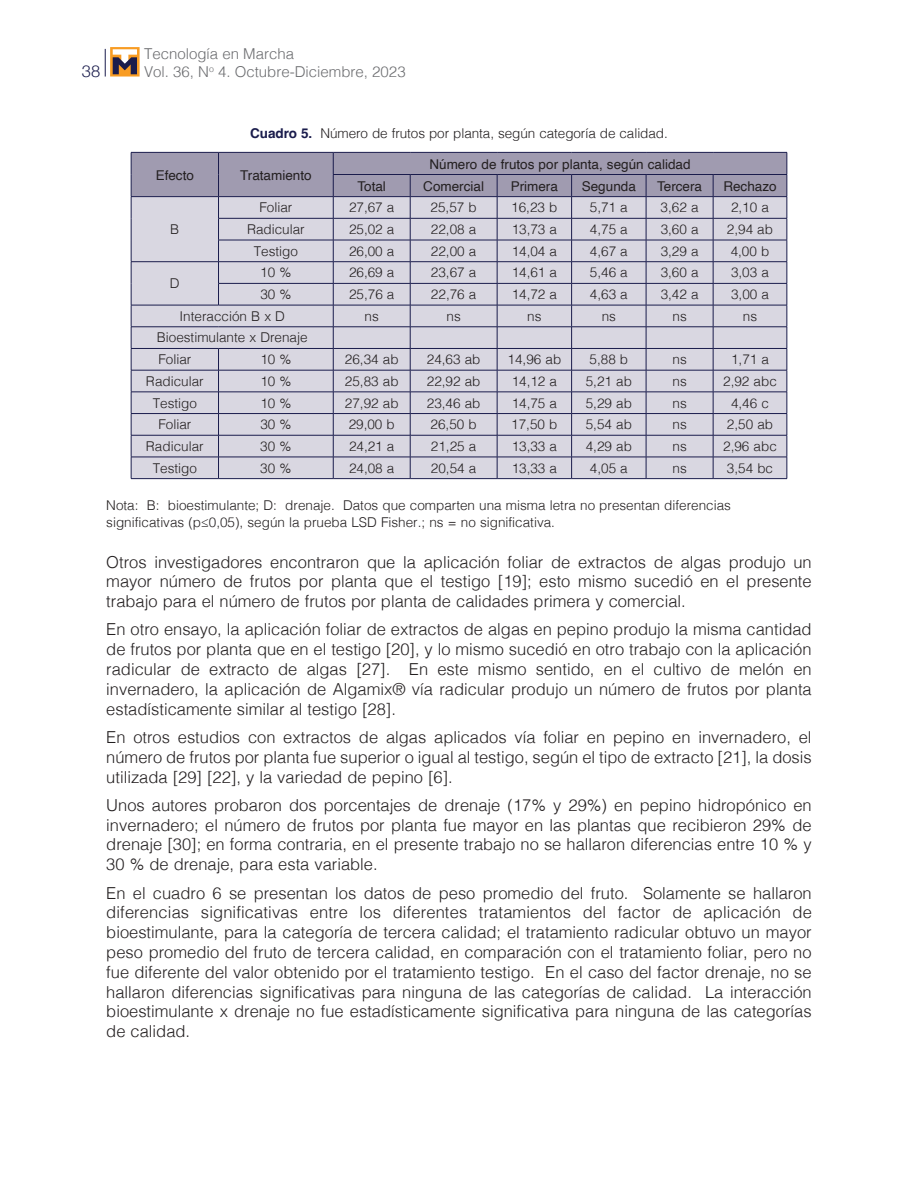
<style>
.page{position:relative;width:918px;height:1188px;background:#fff}
.page>*{position:absolute;margin:0;border:0;box-sizing:border-box;transform-origin:0 0}
.t1{font:300 16.5px/19.8px "Helvetica";color:#231f20;text-align:justify}
.t2{font:300 16.5px "Helvetica Neue";color:#1a1c4c}
.t3{font:300 15px/18px "Helvetica";color:#6c6d70}
.t4{font:300 13.5px/21.8px "Helvetica";color:#231f20}
.t5{font:13.5px "Helvetica";color:#231f20}
.s1{font-weight:700;color:#1a1c4c}
</style>
<div class="page">
<svg style="left:105px;top:49px;width:1px;height:28px"></svg>
<svg style="left:110px;top:47px;width:30px;height:30px"></svg>
<svg style="left:113px;top:49px;width:24px;height:25px"></svg>
<svg style="left:131px;top:152px;width:657px;height:326px;background:#c7c4d2"></svg>
<hr style="left:131px;top:478px;width:88px;height:1px;background:#1a1c4c">
<hr style="left:219px;top:478px;width:114px;height:1px;background:#1a1c4c">
<hr style="left:333px;top:478px;width:77px;height:1px;background:#1a1c4c">
<hr style="left:410px;top:478px;width:87px;height:1px;background:#1a1c4c">
<hr style="left:497px;top:478px;width:75px;height:1px;background:#1a1c4c">
<hr style="left:572px;top:478px;width:74px;height:1px;background:#1a1c4c">
<hr style="left:646px;top:478px;width:67px;height:1px;background:#1a1c4c">
<hr style="left:713px;top:478px;width:74px;height:1px;background:#1a1c4c">
<p class="t2" style="left:82px;top:57px;width:20px">38</p>
<p class="t3" style="left:144px;top:43px;width:263px">Tecnología en Marcha<br>Vol. 36, N<sup>o</sup> 4. Octubre-Diciembre, 2023</p>
<p class="t4" style="left:250px;top:121px;width:419px"><span class="s1">Cuadro 5.</span> Número de frutos por planta, según categoría de calidad.</p>
<p class="t5" style="left:156px;top:164px;width:40px">Efecto</p>
<p class="t5" style="left:240px;top:164px;width:73px">Tratamiento</p>
<p class="t5" style="left:429px;top:153px;width:263px">Número de frutos por planta, según calidad</p>
<p class="t5" style="left:357px;top:175px;width:30px">Total</p>
<p class="t5" style="left:423px;top:175px;width:62px">Comercial</p>
<p class="t5" style="left:511px;top:175px;width:49px">Primera</p>
<p class="t5" style="left:582px;top:175px;width:56px">Segunda</p>
<p class="t5" style="left:657px;top:175px;width:47px">Tercera</p>
<p class="t5" style="left:723px;top:175px;width:55px">Rechazo</p>
<p class="t4" style="left:170px;top:217px;width:11px">B</p>
<p class="t4" style="left:259px;top:196px;width:35px">Foliar</p>
<p class="t4" style="left:349px;top:196px;width:47px">27,67 a</p>
<p class="t4" style="left:431px;top:196px;width:48px">25,57 b</p>
<p class="t4" style="left:511px;top:196px;width:48px">16,23 b</p>
<p class="t4" style="left:590px;top:196px;width:39px">5,71 a</p>
<p class="t4" style="left:661px;top:196px;width:39px">3,62 a</p>
<p class="t4" style="left:731px;top:196px;width:39px">2,10 a</p>
<p class="t4" style="left:247px;top:217px;width:59px">Radicular</p>
<p class="t4" style="left:349px;top:217px;width:47px">25,02 a</p>
<p class="t4" style="left:431px;top:217px;width:47px">22,08 a</p>
<p class="t4" style="left:512px;top:217px;width:47px">13,73 a</p>
<p class="t4" style="left:590px;top:217px;width:39px">4,75 a</p>
<p class="t4" style="left:661px;top:217px;width:39px">3,60 a</p>
<p class="t4" style="left:727px;top:217px;width:48px">2,94 ab</p>
<p class="t4" style="left:254px;top:239px;width:46px">Testigo</p>
<p class="t4" style="left:349px;top:239px;width:47px">26,00 a</p>
<p class="t4" style="left:431px;top:239px;width:47px">22,00 a</p>
<p class="t4" style="left:512px;top:239px;width:47px">14,04 a</p>
<p class="t4" style="left:590px;top:239px;width:39px">4,67 a</p>
<p class="t4" style="left:661px;top:239px;width:39px">3,29 a</p>
<p class="t4" style="left:731px;top:239px;width:40px">4,00 b</p>
<p class="t4" style="left:260px;top:261px;width:33px">10 %</p>
<p class="t4" style="left:349px;top:261px;width:47px">26,69 a</p>
<p class="t4" style="left:431px;top:261px;width:47px">23,67 a</p>
<p class="t4" style="left:512px;top:261px;width:47px">14,61 a</p>
<p class="t4" style="left:590px;top:261px;width:39px">5,46 a</p>
<p class="t4" style="left:661px;top:261px;width:39px">3,60 a</p>
<p class="t4" style="left:731px;top:261px;width:39px">3,03 a</p>
<p class="t4" style="left:260px;top:282px;width:33px">30 %</p>
<p class="t4" style="left:349px;top:282px;width:47px">25,76 a</p>
<p class="t4" style="left:431px;top:282px;width:47px">22,76 a</p>
<p class="t4" style="left:512px;top:282px;width:47px">14,72 a</p>
<p class="t4" style="left:590px;top:282px;width:39px">4,63 a</p>
<p class="t4" style="left:661px;top:282px;width:39px">3,42 a</p>
<p class="t4" style="left:731px;top:282px;width:39px">3,00 a</p>
<p class="t4" style="left:180px;top:304px;width:107px">Interacción B x D</p>
<p class="t4" style="left:365px;top:304px;width:16px">ns</p>
<p class="t4" style="left:447px;top:304px;width:16px">ns</p>
<p class="t4" style="left:527px;top:304px;width:16px">ns</p>
<p class="t4" style="left:602px;top:304px;width:16px">ns</p>
<p class="t4" style="left:673px;top:304px;width:16px">ns</p>
<p class="t4" style="left:743px;top:304px;width:16px">ns</p>
<p class="t4" style="left:157px;top:326px;width:152px">Bioestimulante x Drenaje<br>Foliar</p>
<p class="t4" style="left:170px;top:272px;width:11px">D</p>
<p class="t4" style="left:260px;top:348px;width:33px">10 %</p>
<p class="t4" style="left:345px;top:348px;width:55px">26,34 ab</p>
<p class="t4" style="left:427px;top:348px;width:55px">24,63 ab</p>
<p class="t4" style="left:508px;top:348px;width:55px">14,96 ab</p>
<p class="t4" style="left:590px;top:348px;width:40px">5,88 b</p>
<p class="t4" style="left:673px;top:348px;width:16px">ns</p>
<p class="t4" style="left:731px;top:348px;width:39px">1,71 a</p>
<p class="t4" style="left:146px;top:369px;width:59px">Radicular</p>
<p class="t4" style="left:260px;top:369px;width:33px">10 %</p>
<p class="t4" style="left:345px;top:369px;width:55px">25,83 ab</p>
<p class="t4" style="left:427px;top:369px;width:55px">22,92 ab</p>
<p class="t4" style="left:512px;top:369px;width:47px">14,12 a</p>
<p class="t4" style="left:586px;top:369px;width:48px">5,21 ab</p>
<p class="t4" style="left:673px;top:369px;width:16px">ns</p>
<p class="t4" style="left:723px;top:369px;width:55px">2,92 abc</p>
<p class="t4" style="left:153px;top:391px;width:46px">Testigo</p>
<p class="t4" style="left:260px;top:391px;width:33px">10 %</p>
<p class="t4" style="left:345px;top:391px;width:55px">27,92 ab</p>
<p class="t4" style="left:427px;top:391px;width:55px">23,46 ab</p>
<p class="t4" style="left:512px;top:391px;width:47px">14,75 a</p>
<p class="t4" style="left:586px;top:391px;width:48px">5,29 ab</p>
<p class="t4" style="left:673px;top:391px;width:16px">ns</p>
<p class="t4" style="left:731px;top:391px;width:39px">4,46 c</p>
<p class="t4" style="left:158px;top:413px;width:35px">Foliar</p>
<p class="t4" style="left:260px;top:413px;width:33px">30 %</p>
<p class="t4" style="left:349px;top:413px;width:48px">29,00 b</p>
<p class="t4" style="left:431px;top:413px;width:48px">26,50 b</p>
<p class="t4" style="left:511px;top:413px;width:48px">17,50 b</p>
<p class="t4" style="left:586px;top:413px;width:48px">5,54 ab</p>
<p class="t4" style="left:673px;top:413px;width:16px">ns</p>
<p class="t4" style="left:727px;top:413px;width:48px">2,50 ab</p>
<p class="t4" style="left:146px;top:434px;width:59px">Radicular</p>
<p class="t4" style="left:260px;top:434px;width:33px">30 %</p>
<p class="t4" style="left:349px;top:434px;width:47px">24,21 a</p>
<p class="t4" style="left:431px;top:434px;width:47px">21,25 a</p>
<p class="t4" style="left:512px;top:434px;width:47px">13,33 a</p>
<p class="t4" style="left:586px;top:434px;width:48px">4,29 ab</p>
<p class="t4" style="left:672px;top:434px;width:16px">ns</p>
<p class="t4" style="left:723px;top:434px;width:55px">2,96 abc</p>
<p class="t4" style="left:153px;top:456px;width:46px">Testigo</p>
<p class="t4" style="left:260px;top:456px;width:33px">30 %</p>
<p class="t4" style="left:349px;top:456px;width:47px">24,08 a</p>
<p class="t4" style="left:431px;top:456px;width:47px">20,54 a</p>
<p class="t4" style="left:512px;top:456px;width:47px">13,33 a</p>
<p class="t4" style="left:590px;top:456px;width:39px">4,05 a</p>
<p class="t4" style="left:673px;top:456px;width:16px">ns</p>
<p class="t4" style="left:727px;top:456px;width:48px">3,54 bc</p>
<p class="t4" style="left:106px;top:496px;width:626px;line-height:16.2px">Nota: B: bioestimulante; D: drenaje. Datos que comparten una misma letra no presentan diferencias significativas (p≤0,05), según la prueba LSD Fisher.; ns = no significativa.</p>
<p class="t1" style="left:106px;top:551px;width:707px">Otros investigadores encontraron que la aplicación foliar de extractos de algas produjo un mayor número de frutos por planta que el testigo [19]; esto mismo sucedió en el presente trabajo para el número de frutos por planta de calidades primera y comercial.</p>
<p class="t1" style="left:106px;top:619px;width:707px">En otro ensayo, la aplicación foliar de extractos de algas en pepino produjo la misma cantidad de frutos por planta que en el testigo [20], y lo mismo sucedió en otro trabajo con la aplicación radicular de extracto de algas [27]. En este mismo sentido, en el cultivo de melón en invernadero, la aplicación de Algamix® vía radicular produjo un número de frutos por planta estadísticamente similar al testigo [28].</p>
<p class="t1" style="left:106px;top:726px;width:707px">En otros estudios con extractos de algas aplicados vía foliar en pepino en invernadero, el número de frutos por planta fue superior o igual al testigo, según el tipo de extracto [21], la dosis utilizada [29] [22], y la variedad de pepino [6].</p>
<p class="t1" style="left:106px;top:794px;width:707px">Unos autores probaron dos porcentajes de drenaje (17% y 29%) en pepino hidropónico en invernadero; el número de frutos por planta fue mayor en las plantas que recibieron 29% de drenaje [30]; en forma contraria, en el presente trabajo no se hallaron diferencias entre 10 % y 30 % de drenaje, para esta variable.</p>
<p class="t1" style="left:106px;top:882px;width:707px">En el cuadro 6 se presentan los datos de peso promedio del fruto. Solamente se hallaron diferencias significativas entre los diferentes tratamientos del factor de aplicación de bioestimulante, para la categoría de tercera calidad; el tratamiento radicular obtuvo un mayor peso promedio del fruto de tercera calidad, en comparación con el tratamiento foliar, pero no fue diferente del valor obtenido por el tratamiento testigo. En el caso del factor drenaje, no se hallaron diferencias significativas para ninguna de las categorías de calidad. La interacción bioestimulante x drenaje no fue estadísticamente significativa para ninguna de las categorías de calidad.</p>
</div>
